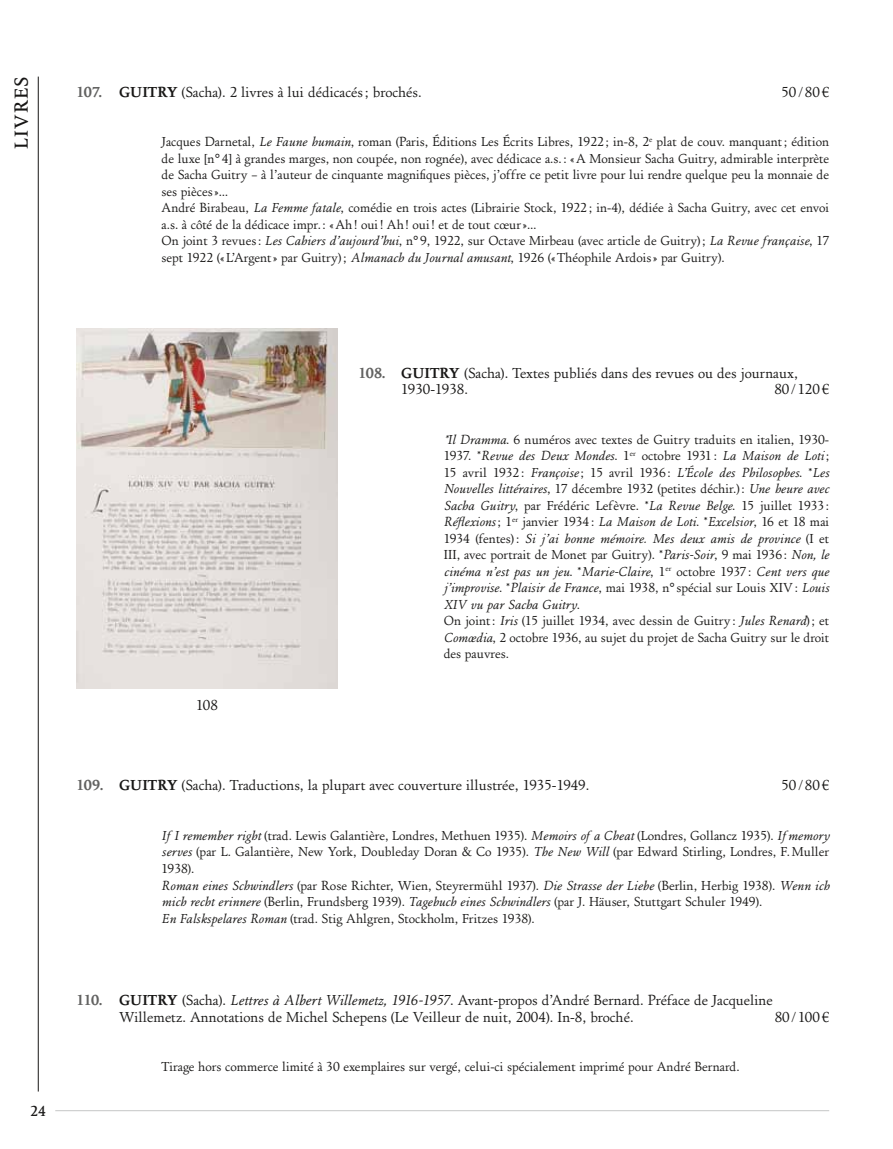
<style>
.page{position:relative;width:893px;height:1149px;background:#fff}
.page>*{position:absolute;margin:0;border:0;box-sizing:border-box;transform-origin:0 0}
.t1{font:500 19.5px "EADS Antic";color:#181716}
.t2{font:15px/16.5px "EADS Antic Normal";color:#181716}
.t3{font:500 15px "EADS Antic";color:#181716}
.t4{font:13.5px/16.5px "EADS Antic Normal";color:#181716}
.s1{font-family:"EADS Antic";font-weight:700;color:#626261}
.s2{font-family:"EADS Antic";font-weight:700}
.s3{font-style:italic}
</style>
<div class="page">
<hr style="left:55px;top:1109px;width:774px;height:1px;background:#c5c6c6">
<hr style="left:38px;top:77px;width:1px;height:1014px;background:#181716">
<img style="left:77px;top:328px;width:260px;height:360px">
<h1 class="t1" style="left:10px;top:149px;width:74px;rotate:-90deg">LIVRES</h1>
<p class="t2" style="left:77px;top:84px;width:347px"><span class="s1">107.</span> <span class="s2">GUITRY</span> (Sacha). 2 livres à lui dédicacés; brochés.</p>
<p class="t2" style="left:781px;top:84px;width:49px">50/80€</p>
<p class="t4" style="left:162px;top:134px;width:669px">Jacques Darnetal, <span class="s3">Le Faune humain</span>, roman (Paris, Éditions Les Écrits Libres, 1922 ; in‑8, 2<sup>e</sup> plat de couv. manquant; édition de luxe [n° 4] à grandes marges, non coupée, non rognée), avec dédicace a.s. : «A Monsieur Sacha Guitry, admirable interprète de Sacha Guitry – à l’auteur de cinquante magnifiques pièces, j’offre ce petit livre pour lui rendre quelque peu la monnaie de ses pièces»…<br>André Birabeau, <span class="s3">La Femme fatale</span>, comédie en trois actes (Librairie Stock, 1922 ; in‑4), dédiée à Sacha Guitry, avec cet envoi a.s. à côté de la dédicace impr. : «Ah! oui! Ah! oui! et de tout cœur»…<br>On joint 3 revues: <span class="s3">Les Cahiers d’aujourd’hui</span>, n°9, 1922, sur Octave Mirbeau (avec article de Guitry); <span class="s3">La Revue française</span>, 17 sept 1922 («L’Argent» par Guitry); <span class="s3">Almanach du Journal amusant</span>, 1926 («Théophile Ardois» par Guitry).</p>
<p class="t2" style="left:196px;top:696px;width:23px">108</p>
<p class="t2" style="left:401px;top:364px;width:398px;text-indent:-43px"><span class="s1">108.</span> <span class="s2">GUITRY</span> (Sacha). Textes publiés dans des revues ou des journaux,<br>1930-1938.</p>
<p class="t2" style="left:774px;top:381px;width:56px">80/120€</p>
<p class="t4" style="left:444px;top:431px;width:387px"><span class="s3">*Il Dramma</span>. 6 numéros avec textes de Guitry traduits en italien, 1930- 1937. *<span class="s3">Revue des Deux Mondes</span>. 1<sup>er</sup> octobre 1931: <span class="s3">La Maison de Loti</span>; 15 avril 1932: <span class="s3">Françoise</span>; 15 avril 1936: <span class="s3">L’École des Philosophes</span>. *<span class="s3">Les Nouvelles littéraires</span>, 17 décembre 1932 (petites déchir.): <span class="s3">Une heure avec Sacha Guitry</span>, par Frédéric Lefèvre. *<span class="s3">La Revue Belge</span>. 15 juillet 1933:<br><span class="s3">Réflexions</span>; 1<sup>er</sup> janvier 1934: <span class="s3">La Maison de Loti</span>. *<span class="s3">Excelsior</span>, 16 et 18 mai 1934 (fentes): <span class="s3">Si j’ai bonne mémoire. Mes deux amis de province</span> (I et III, avec portrait de Monet par Guitry). *<span class="s3">Paris-Soir</span>, 9 mai 1936: <span class="s3">Non, le cinéma n’est pas un jeu</span>. *<span class="s3">Marie-Claire</span>, 1<sup>er</sup> octobre 1937: <span class="s3">Cent vers que j’improvise</span>. *<span class="s3">Plaisir de France</span>, mai 1938, n° spécial sur Louis XIV: <span class="s3">Louis XIV vu par Sacha Guitry</span>.<br>On joint: <span class="s3">Iris</span> (15 juillet 1934, avec dessin de Guitry: <span class="s3">Jules Renard</span>); et <span class="s3">Comœdia</span>, 2 octobre 1936, au sujet du projet de Sacha Guitry sur le droit des pauvres.</p>
<p class="t2" style="left:77px;top:777px;width:514px"><span class="s1">109.</span> <span class="s2">GUITRY</span> (Sacha). Traductions, la plupart avec couverture illustrée, 1935-1949.</p>
<p class="t2" style="left:781px;top:777px;width:49px">50/80€</p>
<p class="t4" style="left:162px;top:827px;width:669px"><span class="s3">If I remember right</span> (trad. Lewis Galantière, Londres, Methuen 1935). <span class="s3">Memoirs of a Cheat</span> (Londres, Gollancz 1935). <span class="s3">Ifmemory serves</span> (par L. Galantière, New York, Doubleday Doran &amp; Co 1935). <span class="s3">The New Will</span> (par Edward Stirling, Londres, F.Muller 1938).<br><span class="s3">Roman eines Schwindlers</span> (par Rose Richter, Wien, Steyrermühl 1937). <span class="s3">Die Strasse der Liebe</span> (Berlin, Herbig 1938). <span class="s3">Wenn ich mich recht erinnere</span> (Berlin, Frundsberg 1939). <span class="s3">Tagebuch eines Schwindlers</span> (par J. Häuser, Stuttgart Schuler 1949).<br><span class="s3">En Falskspelares Roman</span> (trad. Stig Ahlgren, Stockholm, Fritzes 1938).</p>
<p class="t2" style="left:119px;top:991px;width:655px;text-indent:-43px"><span class="s1">110.</span> <span class="s2">GUITRY</span> (Sacha). <span class="s3">Lettres à Albert Willemetz, 1916-1957</span>. Avant-propos d’André Bernard. Préface de Jacqueline<br>Willemetz. Annotations de Michel Schepens (Le Veilleur de nuit, 2004). In-8, broché.</p>
<p class="t2" style="left:775px;top:1008px;width:56px">80/100€</p>
<p class="t3" style="left:30px;top:1102px;width:17px">24</p>
<p class="t4" style="left:162px;top:1058px;width:579px">Tirage hors commerce limité à 30 exemplaires sur vergé, celui-ci spécialement imprimé pour André Bernard.</p>
</div>
